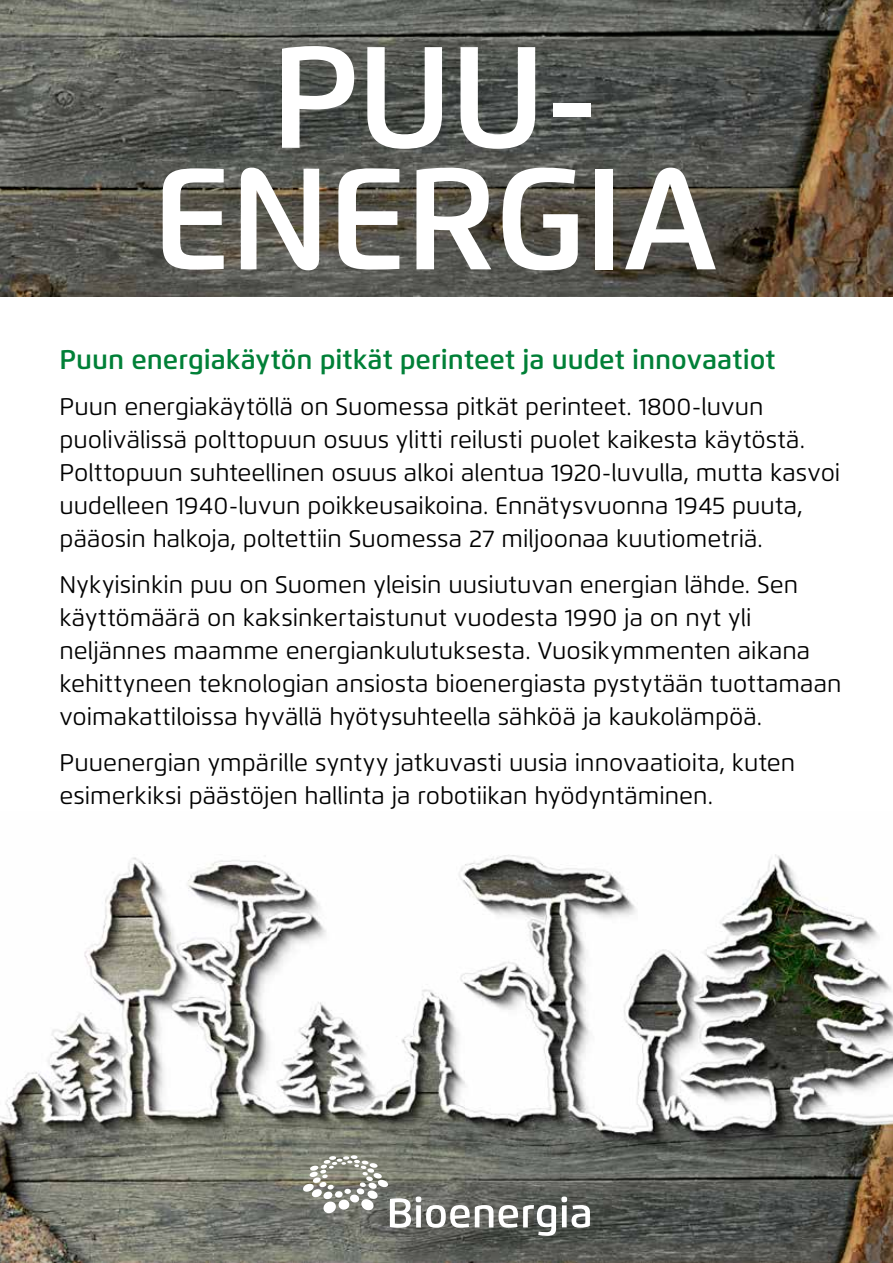
<style>
.page{position:relative;width:893px;height:1263px;background:#fff}
.page>*{position:absolute;margin:0;border:0;box-sizing:border-box;transform-origin:0 0}
.t1{font:600 144px/121.5px "Flexo";letter-spacing:-.02em;color:#fff;text-align:center}
.t2{font:600 27px "Flexo";color:#008037}
.t3{font:24px/33px "Flexo";color:#000}
</style>
<div class="page">
<img style="left:0;top:854px;width:893px;height:409px">
<img style="left:0;top:0;width:893px;height:297px">
<svg style="left:499px;top:1196px;width:91px;height:40px"></svg>
<svg style="left:303px;top:1155px;width:190px;height:73px"></svg>
<h1 class="t1" style="left:152px;top:36px;width:568px">PUU-<br>ENERGIA</h1>
<p class="t2" style="left:60px;top:343px;width:718px">Puun energiakäytön pitkät perinteet ja uudet innovaatiot</p>
<p class="t3" style="left:60px;top:390px;width:782px">Puun energiakäytöllä on Suomessa pitkät perinteet. 1800-luvun puolivälissä polttopuun osuus ylitti reilusti puolet kaikesta käytöstä.<br>Polttopuun suhteellinen osuus alkoi alentua 1920-luvulla, mutta kasvoi uudelleen 1940-luvun poikkeusaikoina. Ennätysvuonna 1945 puuta, pääosin halkoja, poltettiin Suomessa 27 miljoonaa kuutiometriä.</p>
<p class="t3" style="left:60px;top:568px;width:783px">Nykyisinkin puu on Suomen yleisin uusiutuvan energian lähde. Sen käyttömäärä on kaksinkertaistunut vuodesta 1990 ja on nyt yli neljännes maamme energiankulutuksesta. Vuosikymmenten aikana kehittyneen teknologian ansiosta bioenergiasta pystytään tuottamaan voimakattiloissa hyvällä hyötysuhteella sähköä ja kaukolämpöä.</p>
<p class="t3" style="left:60px;top:746px;width:737px">Puuenergian ympärille syntyy jatkuvasti uusia innovaatioita, kuten esimerkiksi päästöjen hallinta ja robotiikan hyödyntäminen.</p>
</div>
